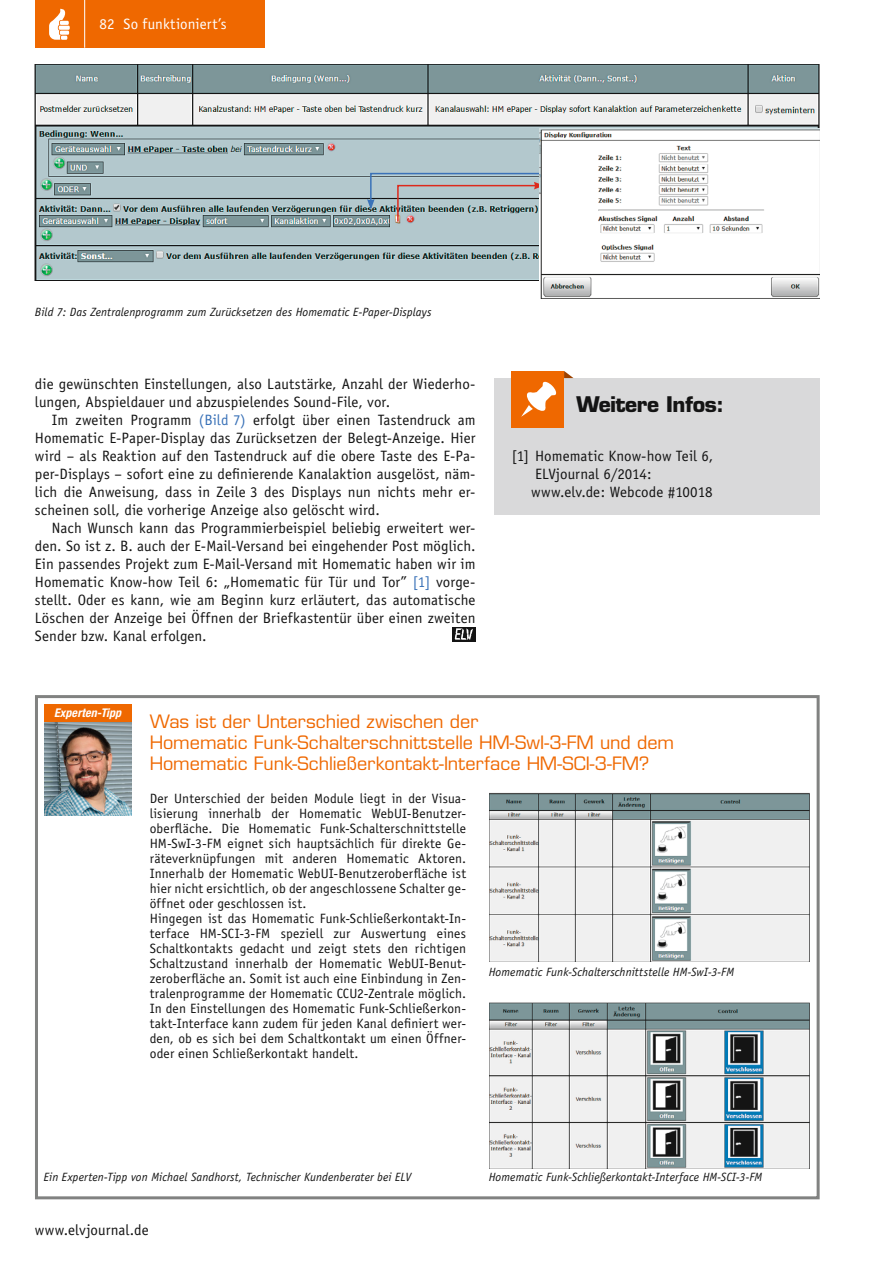
<style>
.page{position:relative;width:894px;height:1264px;background:#fff}
.page>*{position:absolute;margin:0;border:0;box-sizing:border-box;transform-origin:0 0}
.t1{font:700 21px "Eurostile";letter-spacing:-.02em;color:#141414}
.Subhead_5{font:18px "Eurostile";color:#ef6800}
.Fließtext_Neue_Zeile{font:15px/18px "Officina Sans";letter-spacing:.005em;color:#141414;text-align:justify}
.Text_Weitere_Infos{font:15px/18px "Officina Sans";color:#141414}
.Fließtext_Neuer_Absa{font:15px "Officina Sans";letter-spacing:.005em;color:#141414}
.t2{font:15px "Officina Sans";letter-spacing:.005em;color:#fff}
.Fließtext_Neuer_Absa-2{font:13.5px/15px "Officina Sans";letter-spacing:.01em;color:#141414;text-align:justify}
.Bildunterschrift{font:italic 12px "Officina Sans";letter-spacing:.01em;color:#141414}
.Balken__Experten-Tip{font:italic 700 condensed 12px "Helvetica Neue LT";letter-spacing:.01em;color:#fff}
.s1{color:#3a72b8}
</style>
<div class="page">
<div style="left:35px;top:1px;width:230px;height:47px;background:#ef6800"></div>
<hr style="left:84px;top:1px;width:1px;height:47px;background:#fff">
<svg style="left:49px;top:8px;width:21px;height:32px"></svg>
<div style="left:35px;top:695px;width:784px;height:504px;background:#fff;border:3px solid #818281"></div>
<img style="left:44px;top:722px;width:87px;height:93px">
<div style="left:44px;top:704px;width:87px;height:18px;background:#ef6800"></div>
<img style="left:35px;top:65px;width:784px;height:216px">
<img style="left:489px;top:792px;width:321px;height:169px">
<img style="left:489px;top:1002px;width:321px;height:166px">
<svg style="left:367px;top:172px;width:173px;height:51px;background:#a2b1b7"></svg>
<img style="left:540px;top:128px;width:279px;height:171px">
<div style="left:494px;top:378px;width:325px;height:137px;background:#d9d9da"></div>
<svg style="left:564px;top:371px;width:9px;height:7px"></svg>
<div style="left:512px;top:371px;width:52px;height:56px;background:#ef6800"></div>
<svg style="left:521px;top:381px;width:36px;height:36px"></svg>
<img style="left:452px;top:627px;width:23px;height:14px">
<p class="t2" style="left:100px;top:15px;width:128px">82 So funktioniert’s</p>
<p class="Bildunterschrift" style="left:35px;top:305px;width:398px">Bild 7: Das Zentralenprogramm zum Zurücksetzen des Homematic E-Paper-Displays</p>
<p class="Fließtext_Neue_Zeile" style="left:35px;top:375px;width:442px">die gewünschten Einstellungen, also Lautstärke, Anzahl der Wiederho&shy;lungen, Abspieldauer und abzuspielendes Sound-File, vor.</p>
<p class="Fließtext_Neue_Zeile" style="left:35px;top:411px;width:442px;text-indent:17px">Im zweiten Programm <span class="s1">(Bild 7)</span> erfolgt über einen Tastendruck am Homematic E-Paper-Display das Zurücksetzen der Belegt-Anzeige. Hier wird – als Reaktion auf den Tastendruck auf die obere Taste des E-Pa&shy;per-Displays – sofort eine zu definierende Kanalaktion ausgelöst, näm&shy;lich die Anweisung, dass in Zeile 3 des Displays nun nichts mehr er&shy;scheinen soll, die vorherige Anzeige also gelöscht wird.</p>
<p class="Fließtext_Neue_Zeile" style="left:35px;top:519px;width:442px;text-indent:17px">Nach Wunsch kann das Programmierbeispiel beliebig erweitert wer&shy;den. So ist z. B. auch der E-Mail-Versand bei eingehender Post möglich.<br>Ein passendes Projekt zum E-Mail-Versand mit Homematic haben wir im Homematic Know-how Teil 6: „Homematic für Tür und Tor” <span class="s1">[1]</span> vorge&shy;stellt. Oder es kann, wie am Beginn kurz erläutert, das automatische Löschen der Anzeige bei Öffnen der Briefkastentür über einen zweiten Sender bzw. Kanal erfolgen.</p>
<p class="t1" style="left:576px;top:392px;width:149px">Weitere Infos:</p>
<p class="Text_Weitere_Infos" style="left:535px;top:447px;width:179px;text-indent:-23px">[1] Homematic Know-how Teil 6,<br>ELVjournal 6/2014:</p>
<p class="Fließtext_Neuer_Absa" style="left:531px;top:483px;width:183px">www.elv.de: Webcode #10018</p>
<p class="Balken__Experten-Tip" style="left:54px;top:705px;width:69px">Experten-Tipp</p>
<p class="Subhead_5" style="left:150px;top:710px;width:330px">Was ist der Unterschied zwischen der</p>
<p class="Subhead_5" style="left:150px;top:731px;width:526px">Homematic Funk-Schalterschnittstelle HM-SwI-3-FM und dem</p>
<p class="Subhead_5" style="left:150px;top:752px;width:501px">Homematic Funk-Schließerkontakt-Interface HM-SCI-3-FM?</p>
<p class="Fließtext_Neuer_Absa-2" style="left:150px;top:790px;width:318px">Der Unterschied der beiden Module liegt in der Visua&shy;lisierung innerhalb der Homematic WebUI-Benutzer&shy;oberfläche. Die Homematic Funk-Schalterschnittstelle HM-SwI-3-FM eignet sich hauptsächlich für direkte Ge&shy;räteverknüpfungen mit anderen Homematic Aktoren.<br>Innerhalb der Homematic WebUI-Benutzeroberfläche ist hier nicht ersichtlich, ob der angeschlossene Schalter ge&shy;öffnet oder geschlossen ist.</p>
<p class="Fließtext_Neuer_Absa-2" style="left:150px;top:910px;width:318px">Hingegen ist das Homematic Funk-Schließerkontakt-In&shy;terface HM-SCI-3-FM speziell zur Auswertung eines Schaltkontakts gedacht und zeigt stets den richtigen Schaltzustand innerhalb der Homematic WebUI-Benut&shy;zeroberfläche an. Somit ist auch eine Einbindung in Zen&shy;tralenprogramme der Homematic CCU2-Zentrale möglich.<br>In den Einstellungen des Homematic Funk-Schließerkon&shy;takt-Interface kann zudem für jeden Kanal definiert wer&shy;den, ob es sich bei dem Schaltkontakt um einen Öffner&shy;oder einen Schließerkontakt handelt.</p>
<p class="Bildunterschrift" style="left:489px;top:964px;width:247px">Homematic Funk-Schalterschnittstelle HM-SwI-3-FM</p>
<p class="Bildunterschrift" style="left:44px;top:1170px;width:369px">Ein Experten-Tipp von Michael Sandhorst, Technischer Kundenberater bei ELV</p>
<p class="Fließtext_Neue_Zeile" style="left:35px;top:1221px;width:115px">www.elvjournal.de</p>
<p class="Bildunterschrift" style="left:489px;top:1170px;width:275px">Homematic Funk-Schließerkontakt-Interface HM-SCI-3-FM</p>
</div>
